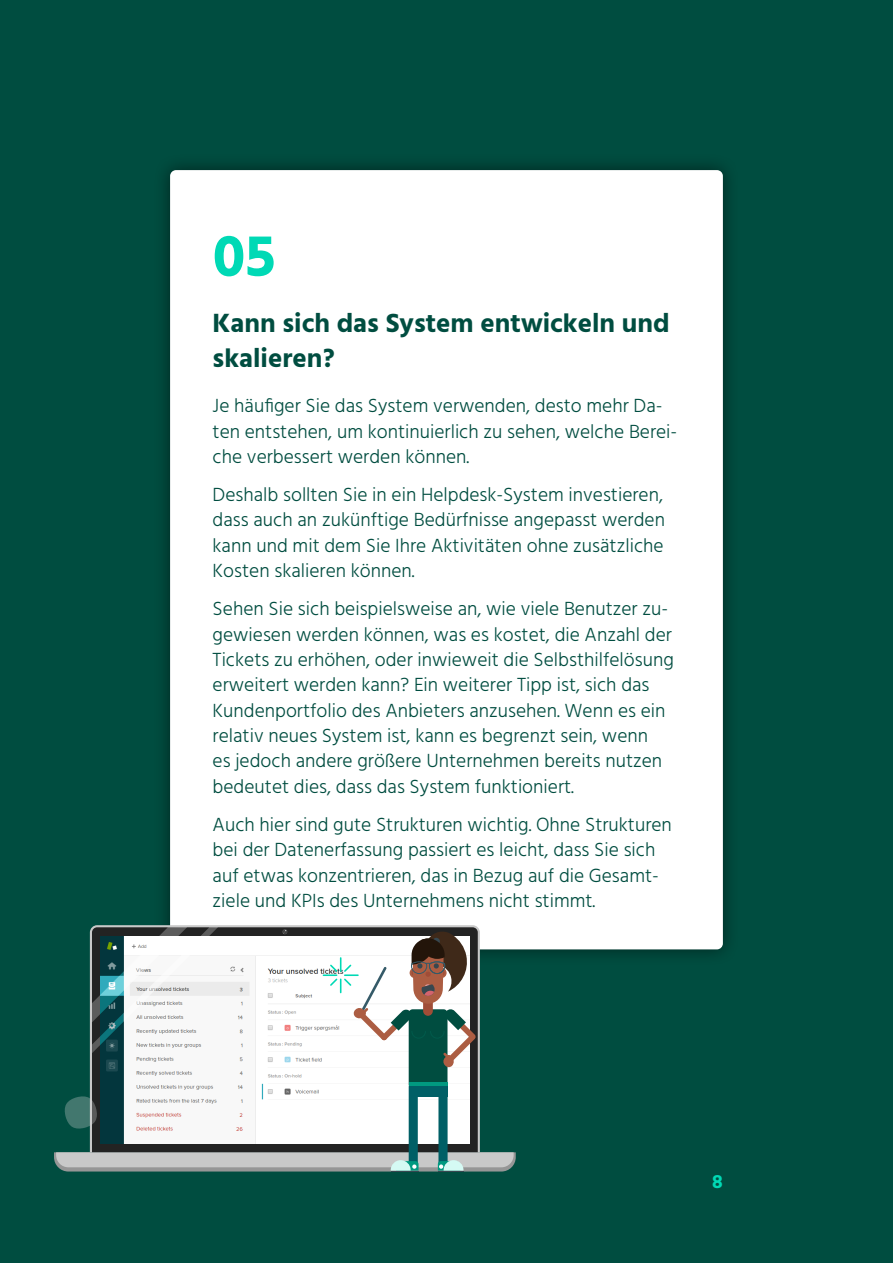
<style>
.page{position:relative;width:893px;height:1263px;background:#004d40}
.page>*{position:absolute;margin:0;border:0;box-sizing:border-box;transform-origin:0 0}
.Tal{font:700 60px "Hind";color:#00d9b5}
.t1{font:700 27px/35.1px "Hind";color:#004d40}
.Brødtekst{font:300 19.5px/25.3px "Hind";color:#004d40}
.t2{font:700 19.5px "Hind";color:#00d9b5}
</style>
<div class="page">
<div style="left:153px;top:153px;width:586px;height:813px;background:#000;opacity:.5"></div>
<div style="left:170px;top:170px;width:553px;height:779px;background:#fff;border-radius:6px"></div>
<svg style="left:92px;top:927px;width:386px;height:225px;background:#333434"></svg>
<svg style="left:282px;top:929px;width:5px;height:5px"></svg>
<img style="left:101px;top:936px;width:368px;height:207px">
<svg style="left:92px;top:927px;width:126px;height:126px;background:#b2bdbf"></svg>
<div style="left:438px;top:1082px;width:10px;height:85px;background:#005f66;border-radius:5px"></div>
<div style="left:409px;top:1082px;width:9px;height:85px;background:#005f66;border-radius:5px"></div>
<div style="left:409px;top:1085px;width:39px;height:12px;background:#005f66"></div>
<svg style="left:54px;top:1152px;width:462px;height:19px;background:#b5bbbb"></svg>
<svg style="left:323px;top:931px;width:158px;height:154px"></svg>
<svg style="left:65px;top:1096px;width:32px;height:32px"></svg>
<p class="Tal" style="left:213px;top:220px;width:64px">05</p>
<h2 class="t1" style="left:213px;top:305px;width:459px">Kann sich das System entwickeln und skalieren?</h2>
<p class="Brødtekst" style="left:213px;top:394px;width:466px">Je häufiger Sie das System verwenden, desto mehr Da&shy;ten entstehen, um kontinuierlich zu sehen, welche Berei&shy;che verbessert werden können.</p>
<p class="Brødtekst" style="left:213px;top:483px;width:454px;text-align:justify">Deshalb sollten Sie in ein Helpdesk-System investieren, dass auch an zukünftige Bedürfnisse angepasst werden kann und mit dem Sie Ihre Aktivitäten ohne zusätzliche Kosten skalieren können.</p>
<p class="Brødtekst" style="left:213px;top:597px;width:463px">Sehen Sie sich beispielsweise an, wie viele Benutzer zu&shy;gewiesen werden können, was es kostet, die Anzahl der Tickets zu erhöhen, oder inwieweit die Selbsthilfelösung erweitert werden kann? Ein weiterer Tipp ist, sich das Kundenportfolio des Anbieters anzusehen. Wenn es ein relativ neues System ist, kann es begrenzt sein, wenn<br>es jedoch andere größere Unternehmen bereits nutzen bedeutet dies, dass das System funktioniert.</p>
<p class="Brødtekst" style="left:213px;top:813px;width:461px">Auch hier sind gute Strukturen wichtig. Ohne Strukturen bei der Datenerfassung passiert es leicht, dass Sie sich auf etwas konzentrieren, das in Bezug auf die Gesamt&shy;ziele und KPIs des Unternehmens nicht stimmt.</p>
<p class="t2" style="left:712px;top:1170px;width:12px">8</p>
</div>
